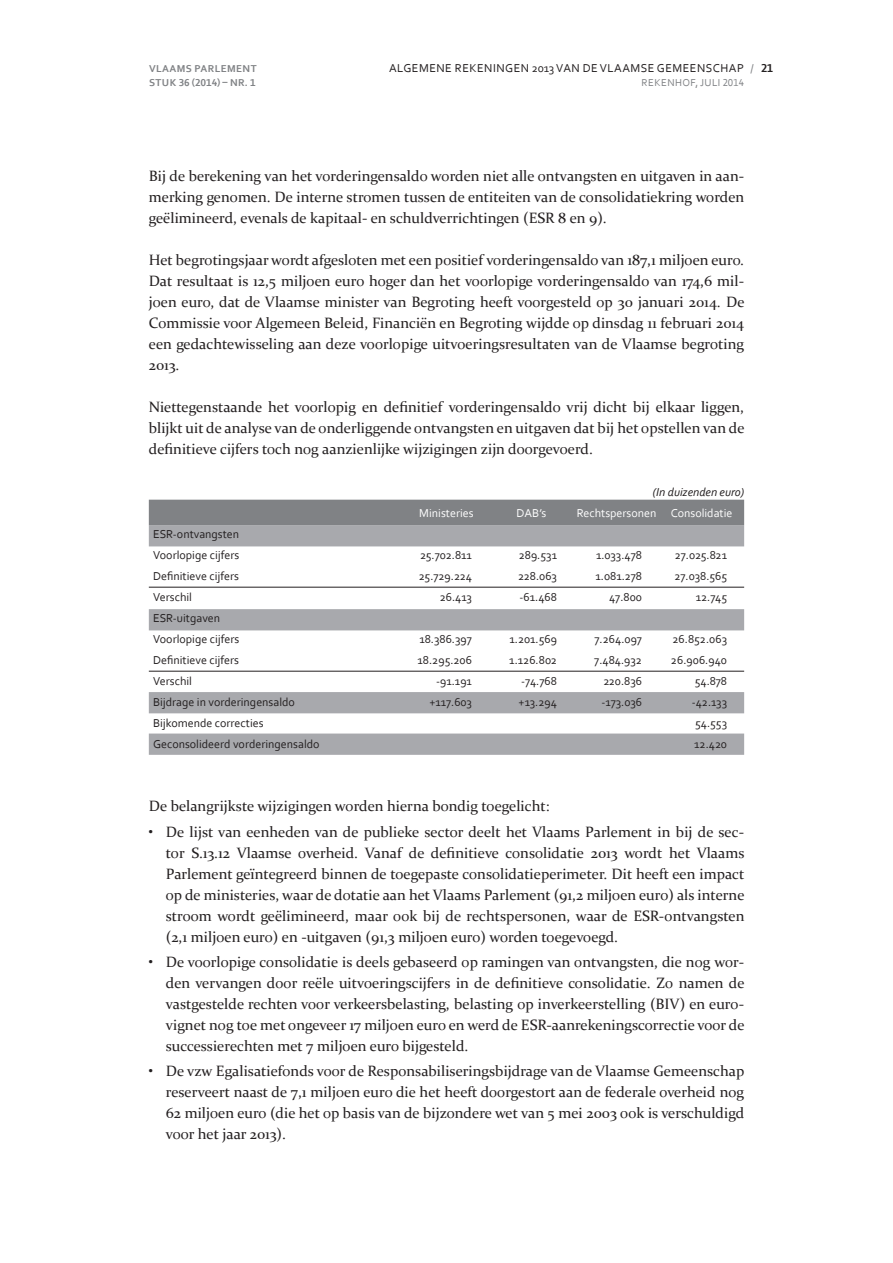
<style>
.page{position:relative;width:893px;height:1263px;background:#fff}
.page>*{position:absolute;margin:0;border:0;box-sizing:border-box;transform-origin:0 0}
.AP_body_Constantia{font:15px/21px "Constantia";color:#231f20;text-align:justify}
.AP_body_Constantia-2{font:12px "Corbel";color:#231f20}
.AP_body_Constantia-3{font:12px "Corbel";letter-spacing:.04em;color:#231f20}
.AP_body_Constantia-4{font:12px "Corbel";color:#fff}
.AP_body_Constantia-5{font:italic 12px "Corbel";color:#231f20}
.t1{font:700 12px "Corbel";color:#231f20}
.t2{font:700 10.5px/14.5px "Corbel";letter-spacing:.04em;color:#808285}
.t3{font:10.5px "Corbel";letter-spacing:.04em;color:#808285}
.s1{font-weight:400;color:#808285}
</style>
<div class="page">
<div style="left:149px;top:733px;width:595px;height:22px;background:#a8a9ad;border:2px solid #a8a9ad"></div>
<div style="left:149px;top:692px;width:595px;height:21px;background:#a8a9ad"></div>
<div style="left:149px;top:609px;width:595px;height:21px;background:#a8a9ad;border:2px solid #a8a9ad"></div>
<div style="left:149px;top:525px;width:595px;height:21px;background:#a8a9ad"></div>
<div style="left:149px;top:500px;width:595px;height:25px;background:#808285"></div>
<hr style="left:149px;top:587px;width:595px;height:1px;background:#231f20">
<hr style="left:149px;top:671px;width:595px;height:1px;background:#231f20">
<p class="t2" style="left:149px;top:61px;width:109px">VLAAMS PARLEMENT<br>STUK 36 (2014) – NR. 1</p>
<p class="t1" style="left:750px;top:60px;width:24px"><span class="s1">/</span> 21</p>
<p class="AP_body_Constantia-3" style="left:389px;top:60px;width:356px">ALGEMENE REKENINGEN 2013 VAN DE VLAAMSE GEMEENSCHAP</p>
<p class="t3" style="left:642px;top:76px;width:104px">REKENHOF, JULI 2014</p>
<p class="AP_body_Constantia" style="left:149px;top:165px;width:597px">Bij de berekening van het vorderingensaldo worden niet alle ontvangsten en uitgaven in aan&shy;merking genomen. De interne stromen tussen de entiteiten van de consolidatiekring worden geëlimineerd, evenals de kapitaal- en schuldverrichtingen (ESR 8 en 9).</p>
<p class="AP_body_Constantia" style="left:149px;top:249px;width:597px">Het begrotingsjaar wordt afgesloten met een positief vorderingensaldo van 187,1 miljoen euro.<br>Dat resultaat is 12,5 miljoen euro hoger dan het voorlopige vorderingensaldo van 174,6 mil&shy;joen euro, dat de Vlaamse minister van Begroting heeft voorgesteld op 30 januari 2014. De Commissie voor Algemeen Beleid, Financiën en Begroting wijdde op dinsdag 11 februari 2014 een gedachtewisseling aan deze voorlopige uitvoeringsresultaten van de Vlaamse begroting 2013.</p>
<p class="AP_body_Constantia" style="left:149px;top:396px;width:597px">Niettegenstaande het voorlopig en definitief vorderingensaldo vrij dicht bij elkaar liggen, blijkt uit de analyse van de onderliggende ontvangsten en uitgaven dat bij het opstellen van de definitieve cijfers toch nog aanzienlijke wijzigingen zijn doorgevoerd.</p>
<p class="AP_body_Constantia-5" style="left:653px;top:485px;width:93px">(In duizenden euro)</p>
<p class="AP_body_Constantia-4" style="left:419px;top:506px;width:56px">Ministeries</p>
<p class="AP_body_Constantia-4" style="left:517px;top:506px;width:31px">DAB’s</p>
<p class="AP_body_Constantia-4" style="left:577px;top:506px;width:157px">Rechtspersonen Consolidatie</p>
<p class="AP_body_Constantia-2" style="left:153px;top:527px;width:88px">ESR-ontvangsten</p>
<p class="AP_body_Constantia-2" style="left:153px;top:548px;width:88px">Voorlopige cijfers</p>
<p class="AP_body_Constantia-2" style="left:420px;top:548px;width:54px">25.702.811</p>
<p class="AP_body_Constantia-2" style="left:519px;top:548px;width:40px">289.531</p>
<p class="AP_body_Constantia-2" style="left:596px;top:548px;width:48px">1.033.478</p>
<p class="AP_body_Constantia-2" style="left:675px;top:548px;width:54px">27.025.821</p>
<p class="AP_body_Constantia-2" style="left:153px;top:569px;width:87px">Definitieve cijfers</p>
<p class="AP_body_Constantia-2" style="left:419px;top:569px;width:55px">25.729.224</p>
<p class="AP_body_Constantia-2" style="left:518px;top:569px;width:40px">228.063</p>
<p class="AP_body_Constantia-2" style="left:595px;top:569px;width:48px">1.081.278</p>
<p class="AP_body_Constantia-2" style="left:675px;top:569px;width:54px">27.038.565</p>
<p class="AP_body_Constantia-2" style="left:153px;top:590px;width:40px">Verschil</p>
<p class="AP_body_Constantia-2" style="left:440px;top:590px;width:34px">26.413</p>
<p class="AP_body_Constantia-2" style="left:520px;top:590px;width:39px">-61.468</p>
<p class="AP_body_Constantia-2" style="left:609px;top:590px;width:35px">47.800</p>
<p class="AP_body_Constantia-2" style="left:696px;top:590px;width:33px">12.745</p>
<p class="AP_body_Constantia-2" style="left:153px;top:611px;width:69px">ESR-uitgaven</p>
<p class="AP_body_Constantia-2" style="left:153px;top:632px;width:88px">Voorlopige cijfers</p>
<p class="AP_body_Constantia-2" style="left:419px;top:632px;width:54px">18.386.397</p>
<p class="AP_body_Constantia-2" style="left:510px;top:632px;width:49px">1.201.569</p>
<p class="AP_body_Constantia-2" style="left:594px;top:632px;width:49px">7.264.097</p>
<p class="AP_body_Constantia-2" style="left:672px;top:632px;width:56px">26.852.063</p>
<p class="AP_body_Constantia-2" style="left:153px;top:653px;width:87px">Definitieve cijfers</p>
<p class="AP_body_Constantia-2" style="left:418px;top:653px;width:56px">18.295.206</p>
<p class="AP_body_Constantia-2" style="left:509px;top:653px;width:49px">1.126.802</p>
<p class="AP_body_Constantia-2" style="left:594px;top:653px;width:49px">7.484.932</p>
<p class="AP_body_Constantia-2" style="left:671px;top:653px;width:58px">26.906.940</p>
<p class="AP_body_Constantia-2" style="left:153px;top:674px;width:40px">Verschil</p>
<p class="AP_body_Constantia-2" style="left:436px;top:674px;width:37px">-91.191</p>
<p class="AP_body_Constantia-2" style="left:521px;top:674px;width:37px">-74.768</p>
<p class="AP_body_Constantia-2" style="left:603px;top:674px;width:40px">220.836</p>
<p class="AP_body_Constantia-2" style="left:695px;top:674px;width:34px">54.878</p>
<p class="AP_body_Constantia-2" style="left:153px;top:695px;width:143px">Bijdrage in vorderingensaldo</p>
<p class="AP_body_Constantia-2" style="left:429px;top:695px;width:44px">+117.603</p>
<p class="AP_body_Constantia-2" style="left:519px;top:695px;width:40px">+13.294</p>
<p class="AP_body_Constantia-2" style="left:602px;top:695px;width:42px">-173.036</p>
<p class="AP_body_Constantia-2" style="left:692px;top:695px;width:37px">-42.133</p>
<p class="AP_body_Constantia-2" style="left:153px;top:716px;width:112px">Bijkomende correcties</p>
<p class="AP_body_Constantia-2" style="left:695px;top:716px;width:34px">54.553</p>
<p class="AP_body_Constantia-2" style="left:153px;top:737px;width:168px">Geconsolideerd vorderingensaldo</p>
<p class="AP_body_Constantia-2" style="left:694px;top:737px;width:34px">12.420</p>
<p class="AP_body_Constantia" style="left:149px;top:795px;width:402px">De belangrijkste wijzigingen worden hierna bondig toegelicht:</p>
<p class="AP_body_Constantia" style="left:166px;top:820px;width:580px;text-indent:-17px">• De lijst van eenheden van de publieke sector deelt het Vlaams Parlement in bij de sec&shy;tor S.13.12 Vlaamse overheid. Vanaf de definitieve consolidatie 2013 wordt het Vlaams Parlement geïntegreerd binnen de toegepaste consolidatieperimeter. Dit heeft een impact op de ministeries, waar de dotatie aan het Vlaams Parlement (91,2 miljoen euro) als interne stroom wordt geëlimineerd, maar ook bij de rechtspersonen, waar de ESR-ontvangsten (2,1 miljoen euro) en -uitgaven (91,3 miljoen euro) worden toegevoegd.</p>
<p class="AP_body_Constantia" style="left:166px;top:951px;width:580px;text-indent:-17px">• De voorlopige consolidatie is deels gebaseerd op ramingen van ontvangsten, die nog wor&shy;den vervangen door reële uitvoeringscijfers in de definitieve consolidatie. Zo namen de vastgestelde rechten voor verkeersbelasting, belasting op inverkeerstelling (BIV) en euro&shy;vignet nog toe met ongeveer 17 miljoen euro en werd de ESR-aanrekeningscorrectie voor de successierechten met 7 miljoen euro bijgesteld.</p>
<p class="AP_body_Constantia" style="left:166px;top:1060px;width:580px;text-indent:-17px">• De vzw Egalisatiefonds voor de Responsabiliseringsbijdrage van de Vlaamse Gemeenschap reserveert naast de 7,1 miljoen euro die het heeft doorgestort aan de federale overheid nog 62 miljoen euro (die het op basis van de bijzondere wet van 5 mei 2003 ook is verschuldigd voor het jaar 2013).</p>
</div>
